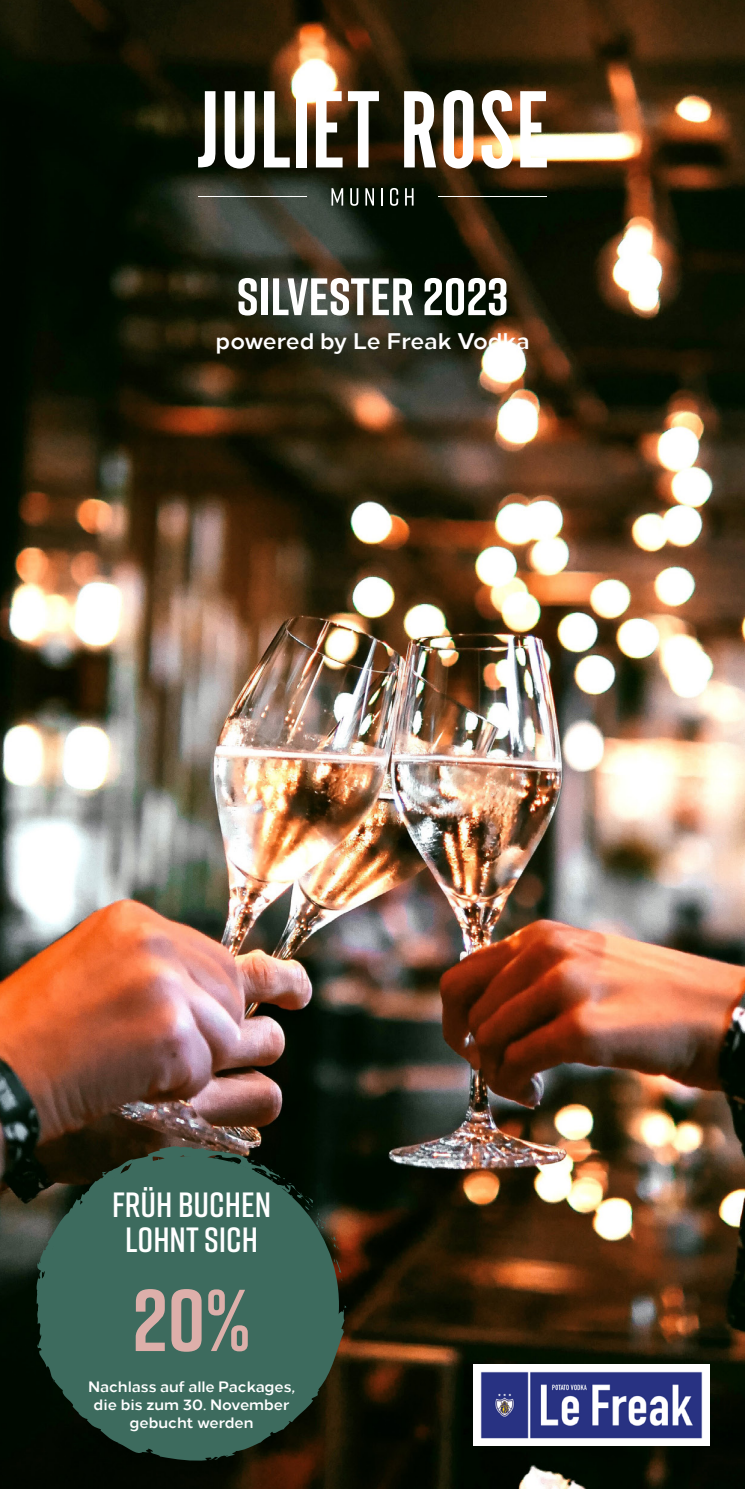
<style>
.page{position:relative;width:745px;height:1489px;background:#fff}
.page>*{position:absolute;margin:0;border:0;box-sizing:border-box;transform-origin:0 0}
.t1{font:700 87.5px "Rift";color:#ddafaa}
.t2{font:700 52.5px "Rift";color:#fff}
.t3{font:600 35px/35px "Rift";color:#fff;text-align:center}
.t4{font:700 22.5px "Loew";color:#fff}
.t5{font:700 15px/18px "Loew";color:#fff;text-align:center}
</style>
<div class="page">
<img style="left:0;top:0;width:744px;height:1488px">
<svg style="left:36px;top:1145px;width:308px;height:316px;background:#34584b"></svg>
<svg style="left:44px;top:1273px;width:6px;height:8px"></svg>
<svg style="left:246px;top:1159px;width:80px;height:69px;background:#223f34"></svg>
<svg style="left:212px;top:1157px;width:17px;height:7px"></svg>
<svg style="left:158px;top:1157px;width:7px;height:8px"></svg>
<svg style="left:111px;top:1182px;width:6px;height:5px"></svg>
<svg style="left:68px;top:1376px;width:4px;height:4px"></svg>
<svg style="left:91px;top:1400px;width:3px;height:4px"></svg>
<svg style="left:198px;top:91px;width:17px;height:76px"></svg>
<svg style="left:224px;top:91px;width:31px;height:78px"></svg>
<svg style="left:264px;top:91px;width:25px;height:76px"></svg>
<div style="left:296px;top:91px;width:10px;height:76px;background:#fff"></div>
<svg style="left:316px;top:91px;width:26px;height:76px"></svg>
<svg style="left:348px;top:91px;width:31px;height:76px"></svg>
<svg style="left:404px;top:91px;width:32px;height:76px"></svg>
<svg style="left:443px;top:90px;width:30px;height:79px"></svg>
<svg style="left:481px;top:90px;width:31px;height:79px"></svg>
<svg style="left:520px;top:91px;width:26px;height:76px"></svg>
<hr style="left:198px;top:196px;width:108px;height:1px;background:#fff">
<hr style="left:438px;top:196px;width:108px;height:1px;background:#fff">
<svg style="left:331px;top:188px;width:12px;height:17px"></svg>
<svg style="left:350px;top:188px;width:8px;height:18px"></svg>
<svg style="left:365px;top:188px;width:9px;height:17px"></svg>
<svg style="left:381px;top:188px;width:1px;height:17px"></svg>
<svg style="left:390px;top:188px;width:8px;height:18px"></svg>
<svg style="left:405px;top:188px;width:8px;height:17px"></svg>
<img style="left:472px;top:1363px;width:237px;height:82px">
<h2 class="t2" style="left:236px;top:259px;width:273px">SILVESTER 2023</h2>
<h3 class="t4" style="left:215px;top:323px;width:315px">powered by Le Freak Vodka</h3>
<h3 class="t3" style="left:112px;top:1186px;width:160px">FRÜH BUCHEN<br>LOHNT SICH</h3>
<h1 class="t1" style="left:133px;top:1257px;width:119px">20%</h1>
<p class="t5" style="left:88px;top:1376px;width:208px">Nachlass auf alle Packages, die bis zum 30. November gebucht werden</p>
</div>
